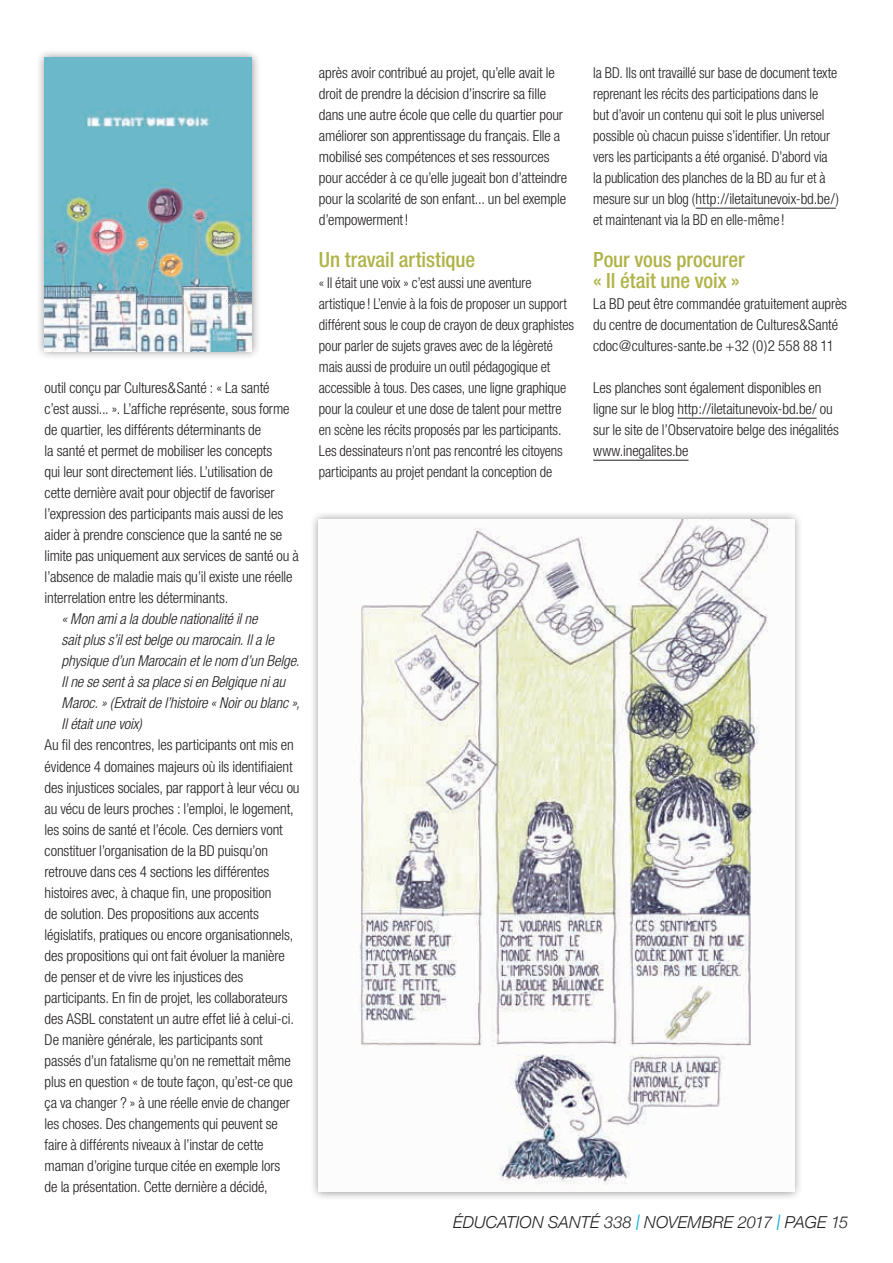
<style>
.page{position:relative;width:893px;height:1263px;background:#fff}
.page>*{position:absolute;margin:0;border:0;box-sizing:border-box;transform-origin:0 0}
.t1{font:500 condensed 21px/21px "Helvetica Neue";letter-spacing:-.005em;color:#b0b349}
.t2{font:italic 300 16.5px "Helvetica Neue";letter-spacing:.005em;color:#231f20}
.t3{font:300 condensed 15px/21px "Helvetica Neue";letter-spacing:-.005em;color:#231f20}
.t4{font:300 condensed 15px/21px "Helvetica Neue";letter-spacing:-.005em;color:#231f20;scale:.96 1}
.t5{font:italic 300 condensed 15px/21px "Helvetica Neue";letter-spacing:-.005em;color:#231f20}
.s1{font-size:21.45px;color:#06b0d5}
</style>
<div class="page">
<hr style="left:696px;top:208px;width:140px;height:1px;background:#231f20">
<hr style="left:677px;top:418px;width:140px;height:1px;background:#231f20">
<hr style="left:593px;top:460px;width:96px;height:1px;background:#231f20">
<div style="left:36px;top:48px;width:225px;height:313px;background:#231f20;opacity:.5"></div>
<img style="left:45px;top:57px;width:207px;height:294px">
<div style="left:310px;top:510px;width:493px;height:691px;background:#231f20;opacity:.5"></div>
<img style="left:319px;top:519px;width:475px;height:672px">
<p class="t3" style="left:45px;top:377px;width:256px">outil conçu par Cultures&amp;Santé : « La santé<br>c’est aussi... ». L’affiche représente, sous forme de quartier, les différents déterminants de<br>la santé et permet de mobiliser les concepts<br>qui leur sont directement liés. L’utilisation de cette dernière avait pour objectif de favoriser l’expression des participants mais aussi de les aider à prendre conscience que la santé ne se limite pas uniquement aux services de santé ou à l’absence de maladie mais qu’il existe une réelle interrelation entre les déterminants.</p>
<p class="t5" style="left:62px;top:608px;width:240px">« Mon ami a la double nationalité il ne<br>sait plus s’il est belge ou marocain. Il a le physique d’un Marocain et le nom d’un Belge.<br>Il ne se sent à sa place si en Belgique ni au Maroc. » (Extrait de l’histoire « Noir ou blanc », Il était une voix)</p>
<p class="t3" style="left:45px;top:734px;width:256px">Au fil des rencontres, les participants ont mis en évidence 4 domaines majeurs où ils identifiaient des injustices sociales, par rapport à leur vécu ou au vécu de leurs proches : l’emploi, le logement, les soins de santé et l’école. Ces derniers vont constituer l’organisation de la BD puisqu’on retrouve dans ces 4 sections les différentes histoires avec, à chaque fin, une proposition<br>de solution. Des propositions aux accents législatifs, pratiques ou encore organisationnels, des propositions qui ont fait évoluer la manière de penser et de vivre les injustices des participants. En fin de projet, les collaborateurs des ASBL constatent un autre effet lié à celui-ci.<br>De manière générale, les participants sont passés d’un fatalisme qu’on ne remettait même plus en question « de toute façon, qu’est-ce que ça va changer ? » à une réelle envie de changer les choses. Des changements qui peuvent se faire à différents niveaux à l’instar de cette maman d’origine turque citée en exemple lors<br>de la présentation. Cette dernière a décidé,</p>
<p class="t3" style="left:319px;top:62px;width:250px">après avoir contribué au projet, qu’elle avait le droit de prendre la décision d’inscrire sa fille dans une autre école que celle du quartier pour améliorer son apprentissage du français. Elle a mobilisé ses compétences et ses ressources pour accéder à ce qu’elle jugeait bon d’atteindre pour la scolarité de son enfant... un bel exemple d’empowerment!</p>
<h1 class="t1" style="left:319px;top:249px;width:158px">Un travail artistique</h1>
<p class="t4" style="left:319px;top:272px;width:267px">« Il était une voix » c’est aussi une aventure artistique ! L’envie à la fois de proposer un support différent sous le coup de crayon de deux graphistes pour parler de sujets graves avec de la légèreté mais aussi de produire un outil pédagogique et accessible à tous. Des cases, une ligne graphique pour la couleur et une dose de talent pour mettre en scène les récits proposés par les participants.<br>Les dessinateurs n’ont pas rencontré les citoyens participants au projet pendant la conception de</p>
<p class="t4" style="left:593px;top:62px;width:258px">la BD. Ils ont travaillé sur base de document texte reprenant les récits des participations dans le<br>but d’avoir un contenu qui soit le plus universel possible où chacun puisse s’identifier. Un retour vers les participants a été organisé. D’abord via la publication des planches de la BD au fur et à mesure sur un blog (http://iletaitunevoix-bd.be/) et maintenant via la BD en elle-même !</p>
<h1 class="t1" style="left:593px;top:249px;width:153px">Pour vous procurer « Il était une voix »</h1>
<p class="t3" style="left:593px;top:293px;width:255px">La BD peut être commandée gratuitement auprès du centre de documentation de Cultures&amp;Santé cdoc@cultures-sante.be +32 (0)2 558 88 11</p>
<p class="t3" style="left:593px;top:377px;width:247px">Les planches sont également disponibles en ligne sur le blog http://iletaitunevoix-bd.be/ ou sur le site de l’Observatoire belge des inégalités www.inegalites.be</p>
<p class="t2" style="left:453px;top:1209px;width:397px">ÉDUCATION SANTÉ 338 <span class="s1">I</span> NOVEMBRE 2017 <span class="s1">I</span> PAGE 15</p>
</div>
